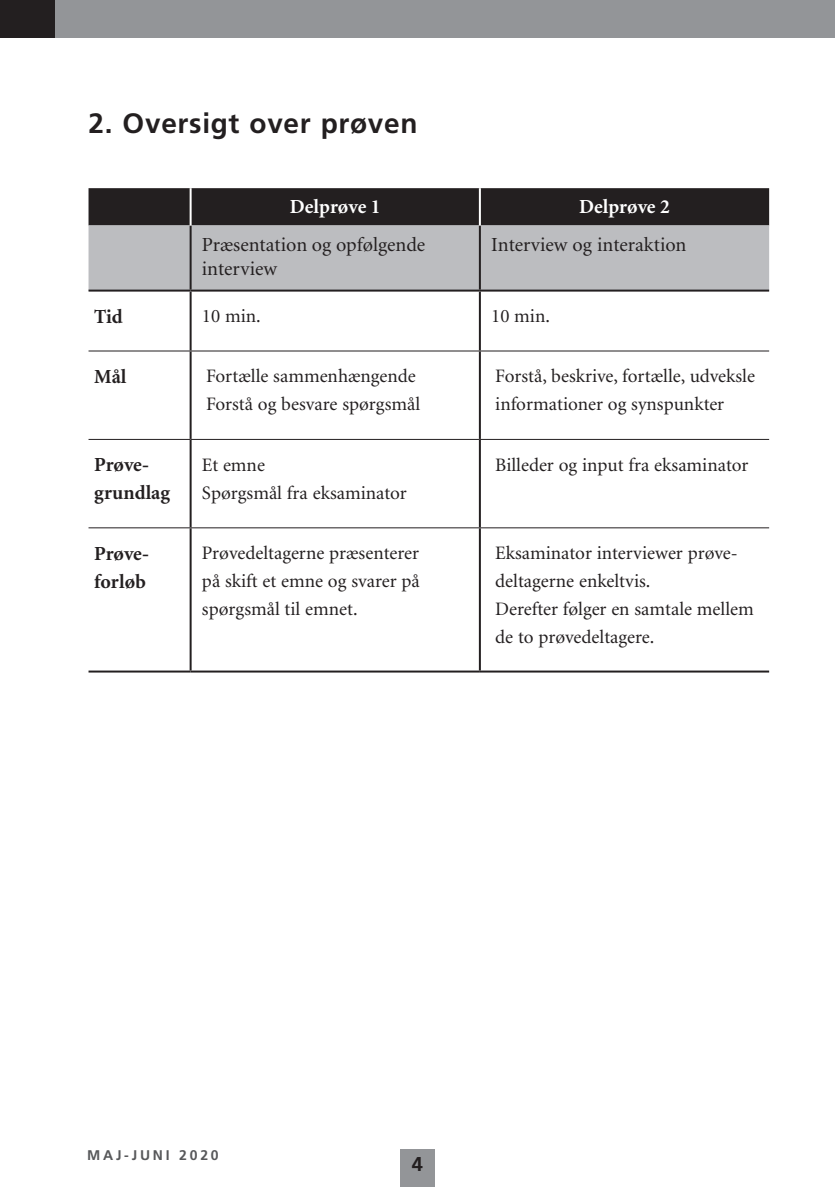
<style>
.page{position:relative;width:835px;height:1187px;background:#fff}
.page>*{position:absolute;margin:0;border:0;box-sizing:border-box;transform-origin:0 0}
.t1{font:700 28px "Frutiger";letter-spacing:.025em;color:#231f20}
.t2{font:20px/24px "Minion";color:#231f20}
.t3{font:700 20px/28px "Minion";color:#231f20}
.t4{font:700 20px "Minion";color:#fff}
.t5{font:700 20px "Frutiger";color:#231f20}
.t6{font:19px/28px "Minion";color:#231f20}
.t7{font:700 14px "Frutiger";letter-spacing:.2em;color:#57585a}
</style>
<div class="page">
<div style="left:400px;top:1149px;width:34px;height:37px;background:#939598"></div>
<div style="left:0;top:0;width:835px;height:37px;background:#939598"></div>
<div style="left:0;top:0;width:54px;height:37px;background:#231f20"></div>
<div style="left:88px;top:188px;width:681px;height:37px;background:#231f20"></div>
<div style="left:88px;top:225px;width:681px;height:64px;background:#bcbdc0"></div>
<hr style="left:190px;top:225px;width:2px;height:64px;background:#231f20">
<hr style="left:479px;top:225px;width:2px;height:64px;background:#231f20">
<hr style="left:190px;top:291px;width:2px;height:59px;background:#231f20">
<hr style="left:479px;top:291px;width:2px;height:59px;background:#231f20">
<hr style="left:190px;top:351px;width:2px;height:88px;background:#231f20">
<hr style="left:479px;top:351px;width:2px;height:88px;background:#231f20">
<hr style="left:190px;top:440px;width:2px;height:87px;background:#231f20">
<hr style="left:479px;top:440px;width:2px;height:87px;background:#231f20">
<hr style="left:190px;top:528px;width:2px;height:142px;background:#231f20">
<hr style="left:479px;top:528px;width:2px;height:142px;background:#231f20">
<hr style="left:88px;top:670px;width:103px;height:2px;background:#231f20">
<hr style="left:191px;top:670px;width:289px;height:2px;background:#231f20">
<hr style="left:480px;top:670px;width:289px;height:2px;background:#231f20">
<hr style="left:88px;top:350px;width:103px;height:1px;background:#231f20">
<hr style="left:191px;top:350px;width:289px;height:1px;background:#231f20">
<hr style="left:480px;top:350px;width:289px;height:1px;background:#231f20">
<hr style="left:88px;top:439px;width:103px;height:1px;background:#231f20">
<hr style="left:191px;top:439px;width:289px;height:1px;background:#231f20">
<hr style="left:480px;top:439px;width:289px;height:1px;background:#231f20">
<hr style="left:88px;top:527px;width:103px;height:1px;background:#231f20">
<hr style="left:191px;top:527px;width:289px;height:1px;background:#231f20">
<hr style="left:480px;top:527px;width:289px;height:1px;background:#231f20">
<hr style="left:190px;top:188px;width:2px;height:37px;background:#fff">
<hr style="left:479px;top:188px;width:2px;height:37px;background:#fff">
<hr style="left:88px;top:289px;width:103px;height:2px;background:#231f20">
<hr style="left:191px;top:289px;width:289px;height:2px;background:#231f20">
<hr style="left:480px;top:289px;width:289px;height:2px;background:#231f20">
<h1 class="t1" style="left:88px;top:107px;width:330px">2. Oversigt over prøven</h1>
<p class="t4" style="left:290px;top:197px;width:92px">Delprøve 1</p>
<p class="t4" style="left:579px;top:197px;width:92px">Delprøve 2</p>
<p class="t2" style="left:202px;top:233px;width:225px">Præsentation og opfølgende interview</p>
<p class="t2" style="left:491px;top:233px;width:197px">Interview og interaktion</p>
<p class="t3" style="left:94px;top:303px;width:30px">Tid</p>
<p class="t6" style="left:202px;top:302px;width:60px">10 min.</p>
<p class="t6" style="left:491px;top:302px;width:60px">10 min.</p>
<p class="t3" style="left:94px;top:363px;width:34px">Mål</p>
<p class="t6" style="left:206px;top:363px;width:216px">Fortælle sammenhængende<br>Forstå og besvare spørgsmål</p>
<p class="t6" style="left:495px;top:363px;width:261px">Forstå, beskrive, fortælle, udveksle informationer og synspunkter</p>
<p class="t3" style="left:94px;top:451px;width:77px">Prøve&shy;grundlag</p>
<p class="t6" style="left:202px;top:451px;width:206px">Et emne<br>Spørgsmål fra eksaminator</p>
<p class="t6" style="left:495px;top:451px;width:255px">Billeder og input fra eksaminator</p>
<p class="t3" style="left:94px;top:540px;width:56px">Prøve&shy;forløb</p>
<p class="t6" style="left:202px;top:539px;width:219px;text-align:justify">Prøvedeltagerne præsenterer på skift et emne og svarer på spørgsmål til emnet.</p>
<p class="t6" style="left:495px;top:539px;width:260px">Eksaminator interviewer prøve&shy;deltagerne enkeltvis.<br>Derefter følger en samtale mellem de to prøvedeltagere.</p>
<p class="t7" style="left:87px;top:1146px;width:133px">MAJ-JUNI 2020</p>
<p class="t5" style="left:412px;top:1151px;width:13px">4</p>
</div>
